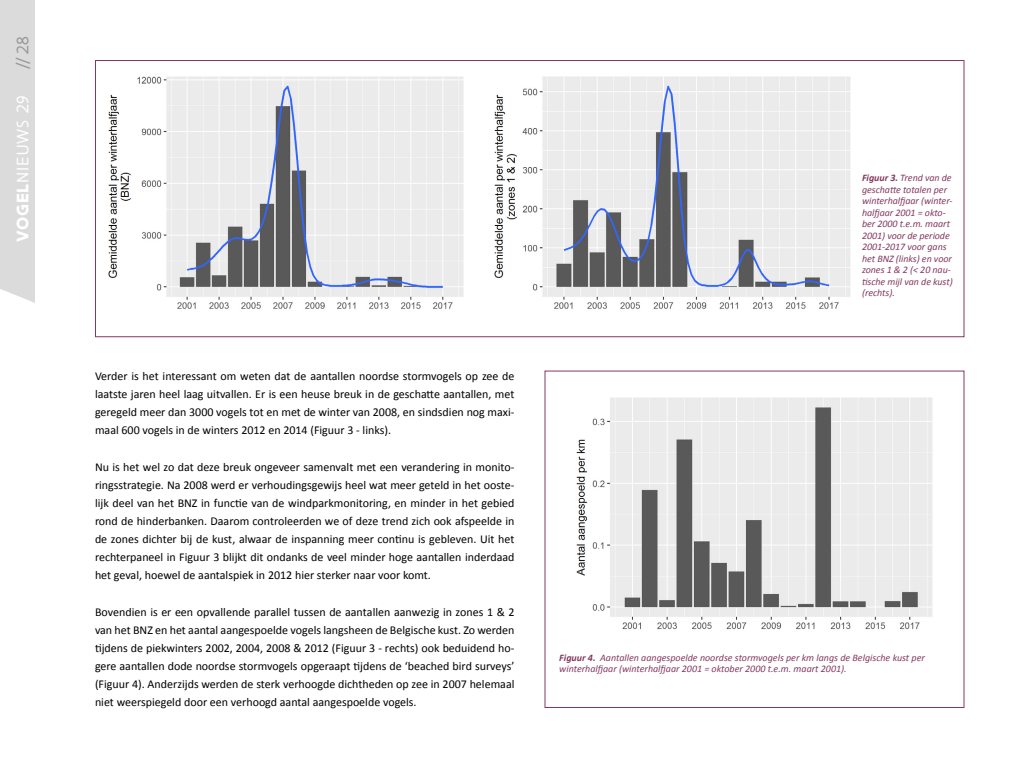
<style>
.page{position:relative;width:1024px;height:768px;background:#fff}
.page>*{position:absolute;margin:0;border:0;box-sizing:border-box;transform-origin:0 0}
.t1{font:18px "Flanders Art Sans";letter-spacing:.05em;color:#fff}
.t2{font:18px "Flanders Art Sans";color:#999}
.BODY{font:12px/18px "Calibri";color:#000;text-align:justify}
.ondertekst{font:italic 10px/11.5px "Calibri";letter-spacing:-.005em;color:#843860}
.s1{font-weight:700}
</style>
<div class="page">
<div style="left:0;top:0;width:35px;height:303px;background:#dbdbdb"></div>
<img style="left:494px;top:76px;width:357px;height:233px">
<img style="left:108px;top:76px;width:356px;height:233px">
<img style="left:576px;top:397px;width:357px;height:233px">
<h1 class="t2" style="left:12px;top:70px;width:36px;rotate:-90deg">// 28</h1>
<h1 class="t1" style="left:12px;top:242px;width:149px;rotate:-90deg"><span class="s1">VOGEL</span>NIEUWS 29</h1>
<p class="BODY" style="left:95px;top:367px;width:421px">Verder is het interessant om weten dat de aantallen noordse stormvogels op zee de laatste jaren heel laag uitvallen. Er is een heuse breuk in de geschatte aantallen, met geregeld meer dan 3000 vogels tot en met de winter van 2008, en sindsdien nog maxi&shy;maal 600 vogels in de winters 2012 en 2014 (Figuur 3 - links).</p>
<p class="BODY" style="left:95px;top:458px;width:421px">Nu is het wel zo dat deze breuk ongeveer samenvalt met een verandering in monito&shy;ringsstrategie. Na 2008 werd er verhoudingsgewijs heel wat meer geteld in het ooste&shy;lijk deel van het BNZ in functie van de windparkmonitoring, en minder in het gebied rond de hinderbanken. Daarom controleerden we of deze trend zich ook afspeelde in de zones dichter bij de kust, alwaar de inspanning meer continu is gebleven. Uit het rechterpaneel in Figuur 3 blijkt dit ondanks de veel minder hoge aantallen inderdaad het geval, hoewel de aantalspiek in 2012 hier sterker naar voor komt.</p>
<p class="BODY" style="left:95px;top:603px;width:421px">Bovendien is er een opvallende parallel tussen de aantallen aanwezig in zones 1 &amp; 2 van het BNZ en het aantal aangespoelde vogels langsheen de Belgische kust. Zo werden tijdens de piekwinters 2002, 2004, 2008 &amp; 2012 (Figuur 3 - rechts) ook beduidend ho&shy;gere aantallen dode noordse stormvogels opgeraapt tijdens de ‘beached bird surveys’ (Figuur 4). Anderzijds werden de sterk verhoogde dichtheden op zee in 2007 helemaal niet weerspiegeld door een verhoogd aantal aangespoelde vogels.</p>
<p class="ondertekst" style="left:862px;top:172px;width:92px"><span class="s1">Figuur 3.</span> Trend van de geschatte totalen per winterhalfjaar (winter&shy;halfjaar 2001 = okto&shy;ber 2000 t.e.m. maart<br>2001) voor de periode<br>2001-2017 voor gans het BNZ (links) en voor zones 1 &amp; 2 (&lt; 20 nau&shy;tische mijl van de kust) (rechts).</p>
<p class="ondertekst" style="left:559px;top:651px;width:367px"><span class="s1">Figuur 4.</span> Aantallen aangespoelde noordse stormvogels per km langs de Belgische kust per winterhalfjaar (winterhalfjaar 2001 = oktober 2000 t.e.m. maart 2001).</p>
</div>
